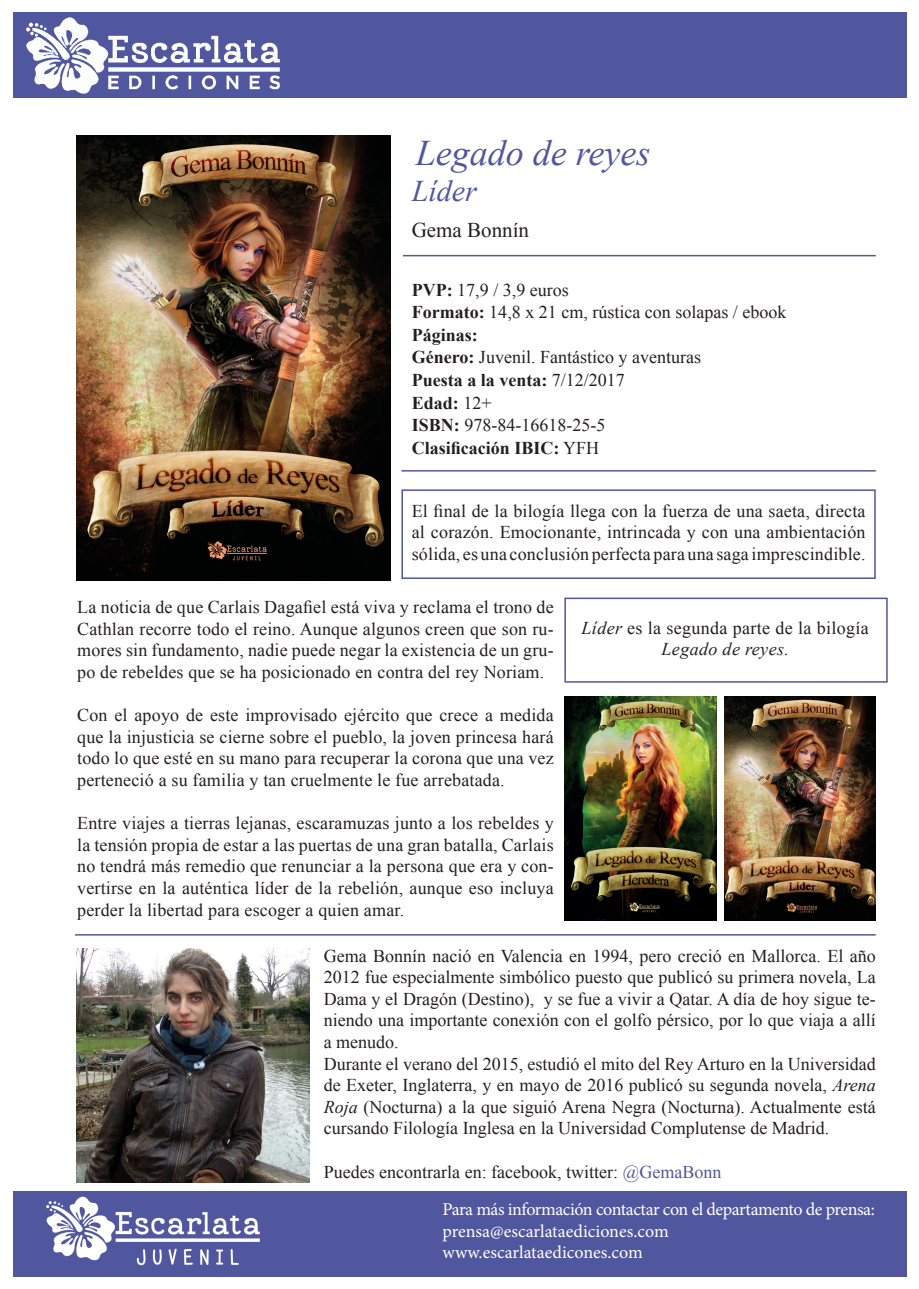
<style>
.page{position:relative;width:919px;height:1289px;background:#fff}
.page>*{position:absolute;margin:0;border:0;box-sizing:border-box;transform-origin:0 0}
.t1{font:italic 36px "Times New Roman";color:#51579e}
.t2{font:italic 30px "Times New Roman";color:#51579e}
.t3{font:21px "Times New Roman";color:#231f20}
.t4{font:18px/21.6px "Times New Roman";color:#231f20;text-align:justify}
.t5{font:18px/21.6px "Minion Pro";letter-spacing:-.02em;color:#fff}
.t6{font:18px/21.6px "Times New Roman";letter-spacing:.02em;color:#231f20;text-align:center}
.s1{font-weight:700}
.s2{font-style:italic}
.s3{color:#51579e}
</style>
<div class="page">
<div style="left:13px;top:13px;width:893px;height:85px;background:#51579e"></div>
<div style="left:13px;top:1191px;width:893px;height:85px;background:#51579e"></div>
<img style="left:26px;top:17px;width:254px;height:77px">
<img style="left:46px;top:1196px;width:214px;height:70px">
<img style="left:77px;top:135px;width:313px;height:445px">
<hr style="left:403px;top:255px;width:472px;height:1px;background:#51579e">
<hr style="left:401px;top:470px;width:474px;height:1px;background:#51579e">
<img style="left:77px;top:948px;width:232px;height:234px">
<hr style="left:75px;top:934px;width:800px;height:1px;background:#51579e">
<img style="left:724px;top:697px;width:151px;height:223px">
<img style="left:564px;top:697px;width:152px;height:223px">
<div style="left:401px;top:489px;width:474px;height:90px;border:2px solid #51579e"></div>
<div style="left:564px;top:597px;width:323px;height:85px;border:2px solid #51579e"></div>
<h1 class="t1" style="left:416px;top:128px;width:236px">Legado de reyes</h1>
<h2 class="t2" style="left:412px;top:171px;width:67px">Líder</h2>
<p class="t3" style="left:412px;top:215px;width:119px">Gema Bonnín</p>
<p class="t4" style="left:412px;top:278px;width:376px;line-height:22.5px;text-align:left"><span class="s1">PVP:</span> 17,9 / 3,9 euros<br><span class="s1">Formato:</span> 14,8 x 21 cm, rústica con solapas / ebook<br><span class="s1">Páginas:<br>Género:</span> Juvenil. Fantástico y aventuras<br><span class="s1">Puesta a la venta:</span> 7/12/2017<br><span class="s1">Edad:</span> 12+<br><span class="s1">ISBN:</span> 978-84-16618-25-5<br><span class="s1">Clasificación IBIC:</span> YFH</p>
<p class="t4" style="left:412px;top:499px;width:455px">El final de la bilogía llega con la fuerza de una saeta, directa al corazón. Emocionante, intrincada y con una ambientación sólida, es una conclusión perfecta para una saga imprescindible.</p>
<p class="t4" style="left:77px;top:595px;width:478px">La noticia de que Carlais Dagafiel está viva y reclama el trono de Cathlan recorre todo el reino. Aunque algunos creen que son ru&shy;mores sin fundamento, nadie puede negar la existencia de un gru&shy;po de rebeldes que se ha posicionado en contra del rey Noriam.</p>
<p class="t4" style="left:77px;top:703px;width:478px">Con el apoyo de este improvisado ejército que crece a medida que la injusticia se cierne sobre el pueblo, la joven princesa hará todo lo que esté en su mano para recuperar la corona que una vez perteneció a su familia y tan cruelmente le fue arrebatada.</p>
<p class="t4" style="left:77px;top:811px;width:478px">Entre viajes a tierras lejanas, escaramuzas junto a los rebeldes y la tensión propia de estar a las puertas de una gran batalla, Carlais no tendrá más remedio que renunciar a la persona que era y con&shy;vertirse en la auténtica líder de la rebelión, aunque eso incluya perder la libertad para escoger a quien amar.</p>
<p class="t6" style="left:581px;top:616px;width:289px"><span class="s2">Líder</span> es la segunda parte de la bilogía<br><span class="s2">Legado de reyes.</span></p>
<p class="t4" style="left:324px;top:944px;width:553px;text-align:left">Gema Bonnín nació en Valencia en 1994, pero creció en Mallorca. El año 2012 fue especialmente simbólico puesto que publicó su primera novela, La Dama y el Dragón (Destino), y se fue a vivir a Qatar. A día de hoy sigue te&shy;niendo una importante conexión con el golfo pérsico, por lo que viaja a allí a menudo.<br>Durante el verano del 2015, estudió el mito del Rey Arturo en la Universidad de Exeter, Inglaterra, y en mayo de 2016 publicó su segunda novela, <span class="s2">Arena Roja</span> (Nocturna) a la que siguió Arena Negra (Nocturna). Actualmente está cursando Filología Inglesa en la Universidad Complutense de Madrid.</p>
<p class="t4" style="left:324px;top:1160px;width:399px">Puedes encontrarla en: facebook, twitter: <span class="s3">@GemaBonn</span></p>
<p class="t5" style="left:442px;top:1198px;width:434px">Para más información contactar con el departamento de prensa: prensa@escarlataediciones.com<br>www.escarlataedicones.com</p>
</div>
